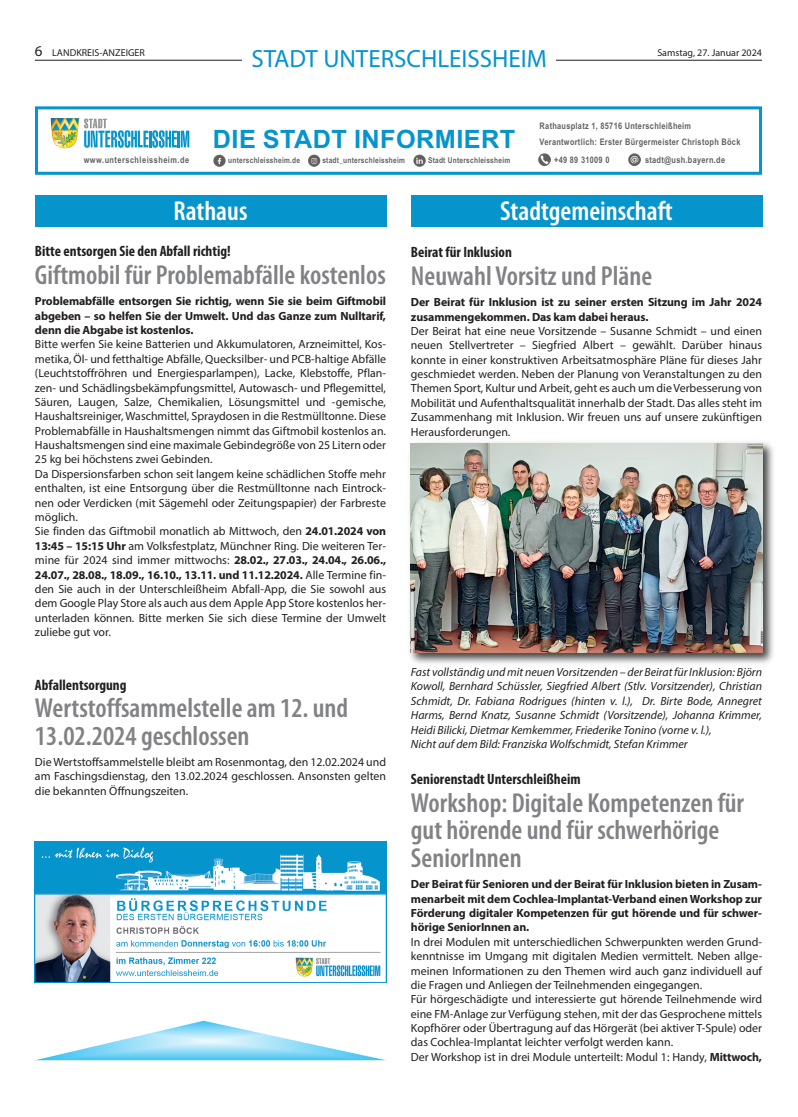
<style>
.page{position:relative;width:798px;height:1117px;background:#fff}
.page>*{position:absolute;margin:0;border:0;box-sizing:border-box;transform-origin:0 0}
.t1{font:600 condensed 27.5px/27.5px "Myriad Pro";color:#808285}
.t2{font:600 condensed 27.5px "Myriad Pro";color:#fff}
.t3{font:700 25.25px "Arial";letter-spacing:.015em;color:#0694cd}
.t4{font:25px "Myriad Pro";color:#0694cd}
.t5{font:700 condensed 15px "Myriad Pro";color:#231f20}
.t6{font:11.88px/14.4px "Myriad Pro";color:#231f20;text-align:justify}
.t7{font:700 11.88px/14.4px "Myriad Pro";letter-spacing:-.01em;color:#231f20;text-align:justify}
.t8{font:italic 11.88px/14.4px "Myriad Pro";color:#231f20;text-align:justify}
.t9{font:10px "Myriad Pro";color:#231f20}
.t10{font:700 9px/16.1px "USH Bold Arial Narrow";letter-spacing:.03em;color:#636366}
.t11{font:700 9px "USH Bold Arial Narrow";letter-spacing:.05em;color:#636366}
.t12{font:700 8px "USH Bold Arial Narrow";letter-spacing:.03em;color:#636366}
.s1{font-size:15px}
.s2{font-weight:700}
</style>
<div class="page">
<hr style="left:35px;top:60px;width:726px;height:1px;background:#231f20">
<div style="left:242px;top:50px;width:313px;height:24px;background:#fff"></div>
<div style="left:35px;top:195px;width:351px;height:32px;background:#0694cd"></div>
<div style="left:411px;top:195px;width:350px;height:32px;background:#0694cd"></div>
<svg style="left:41px;top:1020px;width:339px;height:39px"></svg>
<svg style="left:84px;top:118px;width:105px;height:30px"></svg>
<img style="left:51px;top:118px;width:28px;height:30px">
<svg style="left:214px;top:154px;width:12px;height:12px"></svg>
<svg style="left:538px;top:153px;width:12px;height:12px"></svg>
<svg style="left:628px;top:153px;width:12px;height:12px"></svg>
<svg style="left:308px;top:154px;width:12px;height:12px"></svg>
<svg style="left:413px;top:154px;width:12px;height:12px"></svg>
<div style="left:35px;top:106px;width:726px;height:69px;border:3px solid #0694cd"></div>
<img style="left:35px;top:841px;width:351px;height:140px">
<img style="left:410px;top:442px;width:364px;height:222px">
<img style="left:411px;top:443px;width:350px;height:209px">
<p class="t9" style="left:35px;top:49px;width:111px"><span class="s1">6</span> LANDKREIS-ANZEIGER</p>
<p class="t9" style="left:657px;top:49px;width:106px">Samstag, 27. Januar 2024</p>
<p class="t4" style="left:251px;top:49px;width:297px">STADT UNTERSCHLEISSHEIM</p>
<p class="t3" style="left:213px;top:125px;width:304px">DIE STADT INFORMIERT</p>
<p class="t10" style="left:539px;top:119px;width:202px">Rathausplatz 1, 85716 Unterschleißheim<br>Verantwortlich: Erster Bürgermeister Christoph Böck</p>
<p class="t11" style="left:84px;top:157px;width:107px">www.unterschleissheim.de</p>
<p class="t12" style="left:228px;top:158px;width:74px">unterschleissheim.de</p>
<p class="t12" style="left:322px;top:158px;width:84px">stadt_unterschleissheim</p>
<p class="t12" style="left:428px;top:158px;width:84px">Stadt Unterschleissheim</p>
<p class="t10" style="left:554px;top:152px;width:57px">+49 89 31009 0</p>
<p class="t10" style="left:644px;top:152px;width:82px">stadt@ush.bayern.de</p>
<p class="t2" style="left:173px;top:200px;width:75px">Rathaus</p>
<p class="t2" style="left:500px;top:201px;width:174px">Stadtgemeinschaft</p>
<p class="t5" style="left:35px;top:246px;width:197px">Bitte entsorgen Sie den Abfall richtig!</p>
<p class="t1" style="left:35px;top:263px;width:352px">Giftmobil für Problemabfälle kostenlos</p>
<p class="t7" style="left:35px;top:295px;width:352px">Problemabfälle entsorgen Sie richtig, wenn Sie sie beim Giftmobil abgeben – so helfen Sie der Umwelt. Und das Ganze zum Nulltarif, denn die Abgabe ist kostenlos.</p>
<p class="t6" style="left:35px;top:338px;width:352px">Bitte werfen Sie keine Batterien und Akkumulatoren, Arzneimittel, Kos&shy;metika, Öl- und fetthaltige Abfälle, Quecksilber- und PCB-haltige Abfälle (Leuchtstoffröhren und Energiesparlampen), Lacke, Klebstoffe, Pflan&shy;zen- und Schädlingsbekämpfungsmittel, Autowasch- und Pflegemittel, Säuren, Laugen, Salze, Chemikalien, Lösungsmittel und -gemische, Haushaltsreiniger, Waschmittel, Spraydosen in die Restmülltonne. Diese Problemabfälle in Haushaltsmengen nimmt das Giftmobil kostenlos an.<br>Haushaltsmengen sind eine maximale Gebindegröße von 25 Litern oder 25 kg bei höchstens zwei Gebinden.</p>
<p class="t6" style="left:35px;top:467px;width:352px">Da Dispersionsfarben schon seit langem keine schädlichen Stoffe mehr enthalten, ist eine Entsorgung über die Restmülltonne nach Eintrock&shy;nen oder Verdicken (mit Sägemehl oder Zeitungspapier) der Farbreste möglich.</p>
<p class="t6" style="left:35px;top:525px;width:352px">Sie finden das Giftmobil monatlich ab Mittwoch, den <span class="s2">24.01.2024 von 13:45 – 15:15 Uhr</span> am Volksfestplatz, Münchner Ring. Die weiteren Ter&shy;mine für 2024 sind immer mittwochs: <span class="s2">28.02., 27.03., 24.04., 26.06., 24.07., 28.08., 18.09., 16.10., 13.11. und 11.12.2024.</span> Alle Termine fin&shy;den Sie auch in der Unterschleißheim Abfall-App, die Sie sowohl aus dem Google Play Store als auch aus dem Apple App Store kostenlos her&shy;unterladen können. Bitte merken Sie sich diese Termine der Umwelt zuliebe gut vor.</p>
<p class="t5" style="left:35px;top:679px;width:93px">Abfallentsorgung</p>
<p class="t1" style="left:35px;top:696px;width:315px">Wertstoffsammelstelle am 12. und<br>13.02.2024 geschlossen</p>
<p class="t6" style="left:35px;top:755px;width:352px">Die Wertstoffsammelstelle bleibt am Rosenmontag, den 12.02.2024 und am Faschingsdienstag, den 13.02.2024 geschlossen. Ansonsten gelten die bekannten Öffnungszeiten.</p>
<p class="t5" style="left:411px;top:247px;width:102px">Beirat für Inklusion</p>
<p class="t1" style="left:411px;top:264px;width:243px">Neuwahl Vorsitz und Pläne</p>
<p class="t7" style="left:411px;top:296px;width:352px">Der Beirat für Inklusion ist zu seiner ersten Sitzung im Jahr 2024 zusammengekommen. Das kam dabei heraus.</p>
<p class="t6" style="left:411px;top:324px;width:352px">Der Beirat hat eine neue Vorsitzende – Susanne Schmidt – und einen neuen Stellvertreter – Siegfried Albert – gewählt. Darüber hinaus konnte in einer konstruktiven Arbeitsatmosphäre Pläne für dieses Jahr geschmiedet werden. Neben der Planung von Veranstaltungen zu den Themen Sport, Kultur und Arbeit, geht es auch um die Verbesserung von Mobilität und Aufenthaltsqualität innerhalb der Stadt. Das alles steht im Zusammenhang mit Inklusion. Wir freuen uns auf unsere zukünftigen Herausforderungen.</p>
<p class="t8" style="left:411px;top:665px;width:352px">Fast vollständig und mit neuen Vorsitzenden – der Beirat für Inklusion: Björn Kowoll, Bernhard Schüssler, Siegfried Albert (Stlv. Vorsitzender), Christian Schmidt, Dr. Fabiana Rodrigues (hinten v. l.), Dr. Birte Bode, Annegret Harms, Bernd Knatz, Susanne Schmidt (Vorsitzende), Johanna Krimmer, Heidi Bilicki, Dietmar Kemkemmer, Friederike Tonino (vorne v. l.),</p>
<p class="t8" style="left:411px;top:737px;width:278px">Nicht auf dem Bild: Franziska Wolfschmidt, Stefan Krimmer</p>
<p class="t5" style="left:411px;top:773px;width:171px">Seniorenstadt Unterschleißheim</p>
<p class="t1" style="left:411px;top:791px;width:334px">Workshop: Digitale Kompetenzen für gut hörende und für schwerhörige<br>SeniorInnen</p>
<p class="t7" style="left:411px;top:877px;width:352px">Der Beirat für Senioren und der Beirat für Inklusion bieten in Zusam&shy;menarbeit mit dem Cochlea-Implantat-Verband einen Workshop zur Förderung digitaler Kompetenzen für gut hörende und für schwer&shy;hörige SeniorInnen an.</p>
<p class="t6" style="left:411px;top:935px;width:353px">In drei Modulen mit unterschiedlichen Schwerpunkten werden Grund&shy;kenntnisse im Umgang mit digitalen Medien vermittelt. Neben allge&shy;meinen Informationen zu den Themen wird auch ganz individuell auf die Fragen und Anliegen der Teilnehmenden eingegangen.</p>
<p class="t6" style="left:411px;top:992px;width:352px">Für hörgeschädigte und interessierte gut hörende Teilnehmende wird eine FM-Anlage zur Verfügung stehen, mit der das Gesprochene mittels Kopfhörer oder Übertragung auf das Hörgerät (bei aktiver T-Spule) oder das Cochlea-Implantat leichter verfolgt werden kann.</p>
<p class="t6" style="left:411px;top:1050px;width:352px">Der Workshop ist in drei Module unterteilt: Modul 1: Handy, <span class="s2">Mittwoch,</span></p>
</div>
